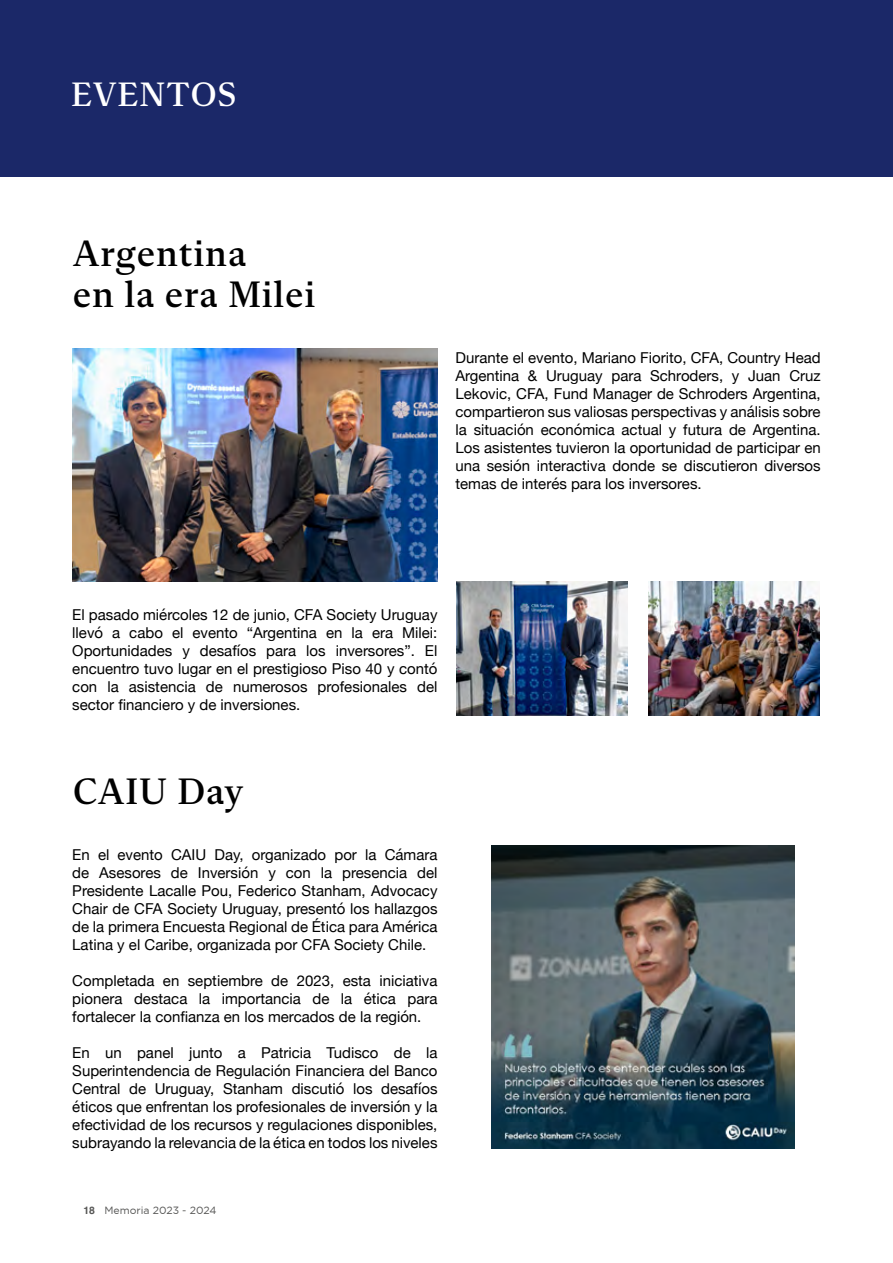
<style>
.page{position:relative;width:893px;height:1263px;background:#fff}
.page>*{position:absolute;margin:0;border:0;box-sizing:border-box;transform-origin:0 0}
.t1{font:500 37.5px/40.5px "Flecha S";letter-spacing:.04em;color:#000}
.t2{font:500 34.5px "Flecha S";letter-spacing:.04em;color:#fff}
.t3{font:15px/18px "Helvetica Neue";color:#000;text-align:justify}
.t4{font:10.5px "Gotham";color:#575756}
.s1{font-family:"Helvetica";font-weight:700}
</style>
<div class="page">
<div style="left:0;top:0;width:893px;height:176px;background:#1b2868"></div>
<img style="left:72px;top:349px;width:365px;height:232px">
<img style="left:456px;top:582px;width:172px;height:134px">
<img style="left:648px;top:582px;width:172px;height:134px">
<img style="left:492px;top:845px;width:302px;height:303px">
<h2 class="t2" style="left:71px;top:75px;width:166px">EVENTOS</h2>
<h1 class="t1" style="left:73px;top:234px;width:244px">Argentina<br>en la era Milei</h1>
<p class="t3" style="left:455px;top:349px;width:367px">Durante el evento, Mariano Fiorito, CFA, Country Head Argentina &amp; Uruguay para Schroders, y Juan Cruz Lekovic, CFA, Fund Manager de Schroders Argentina, compartieron sus valiosas perspectivas y análisis sobre la situación económica actual y futura de Argentina.<br>Los asistentes tuvieron la oportunidad de participar en una sesión interactiva donde se discutieron diversos temas de interés para los inversores.</p>
<p class="t3" style="left:72px;top:607px;width:367px">El pasado miércoles 12 de junio, CFA Society Uruguay llevó a cabo el evento “Argentina en la era Milei:<br>Oportunidades y desafíos para los inversores”. El encuentro tuvo lugar en el prestigioso Piso 40 y contó con la asistencia de numerosos profesionales del sector financiero y de inversiones.</p>
<h1 class="t1" style="left:73px;top:771px;width:172px">CAIU Day</h1>
<p class="t3" style="left:72px;top:846px;width:367px">En el evento CAIU Day, organizado por la Cámara de Asesores de Inversión y con la presencia del Presidente Lacalle Pou, Federico Stanham, Advocacy Chair de CFA Society Uruguay, presentó los hallazgos de la primera Encuesta Regional de Ética para América Latina y el Caribe, organizada por CFA Society Chile.</p>
<p class="t3" style="left:72px;top:972px;width:367px">Completada en septiembre de 2023, esta iniciativa pionera destaca la importancia de la ética para fortalecer la confianza en los mercados de la región.</p>
<p class="t3" style="left:72px;top:1044px;width:367px">En un panel junto a Patricia Tudisco de la Superintendencia de Regulación Financiera del Banco Central de Uruguay, Stanham discutió los desafíos éticos que enfrentan los profesionales de inversión y la efectividad de los recursos y regulaciones disponibles, subrayando la relevancia de la ética en todos los niveles</p>
<p class="t4" style="left:83px;top:1204px;width:135px"><span class="s1">18</span> Memoria 2023 - 2024</p>
</div>
